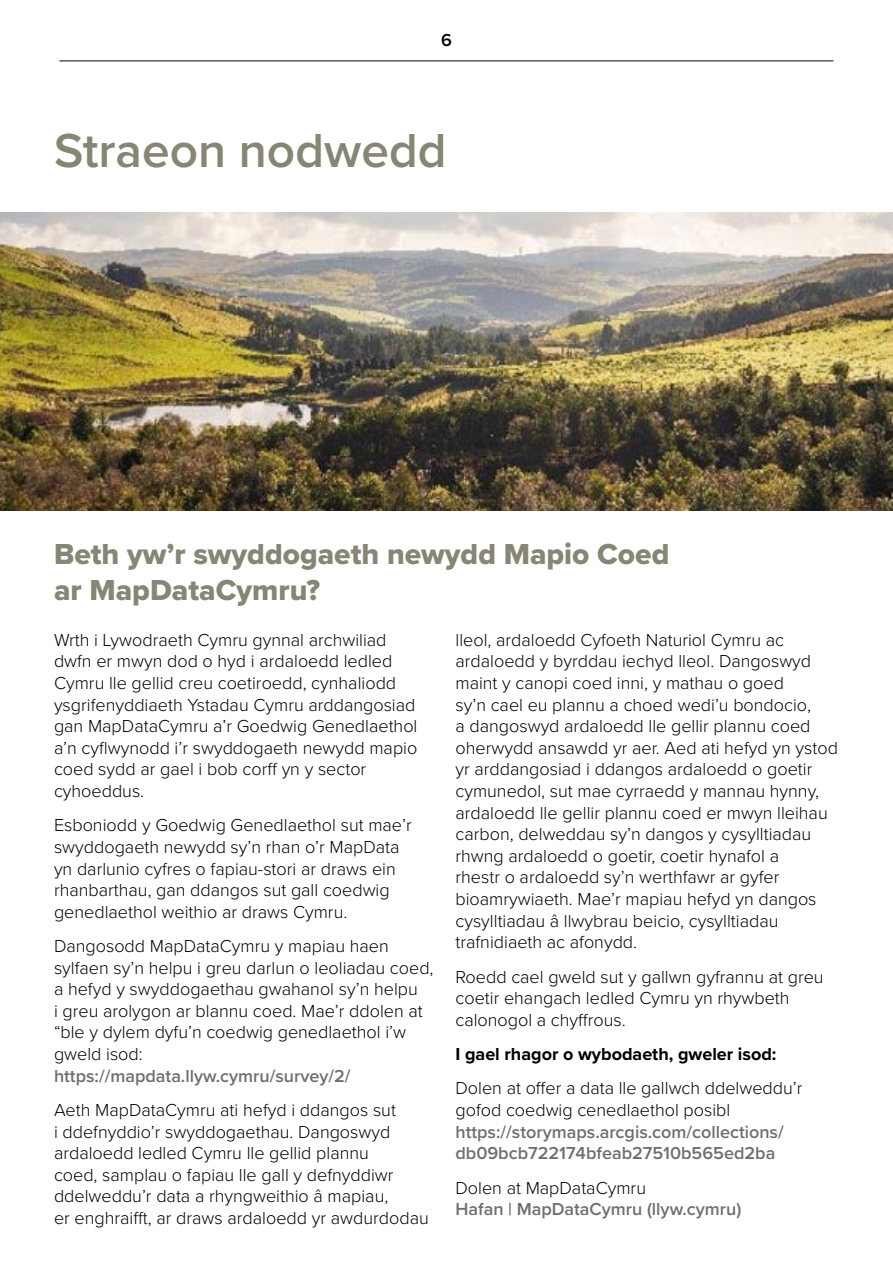
<style>
.page{position:relative;width:893px;height:1263px;background:#fff}
.page>*{position:absolute;margin:0;border:0;box-sizing:border-box;transform-origin:0 0}
.large_heading{font:600 49.5px "Proxima Nova";color:#878575}
.H2_Sub_Heading_Brown{font:30px/36px "Proxima Nova Extrabld";color:#878575}
.Body_Text{font:300 18px/21.6px "Proxima Nova";color:#000}
.Body_Text-2{font:600 18px/21.6px "Proxima Nova";color:#706f6f}
.Body_Text-3{font:700 18px "Proxima Nova";color:#000}
.t1{font:600 18px "Proxima Nova";color:#000}
.s1{font-weight:600;color:#706f6f}
.s2{font-weight:300;color:#000}
</style>
<div class="page">
<hr style="left:60px;top:61px;width:773px;height:1px;background:#000">
<img style="left:0;top:213px;width:893px;height:297px">
<p class="t1" style="left:441px;top:27px;width:12px">6</p>
<p class="large_heading" style="left:54px;top:113px;width:394px">Straeon nodwedd</p>
<p class="H2_Sub_Heading_Brown" style="left:54px;top:535px;width:617px">Beth yw’r swyddogaeth newydd Mapio Coed ar MapDataCymru?</p>
<p class="Body_Text" style="left:54px;top:628px;width:365px">Wrth i Lywodraeth Cymru gynnal archwiliad dwfn er mwyn dod o hyd i ardaloedd ledled Cymru lle gellid creu coetiroedd, cynhaliodd ysgrifenyddiaeth Ystadau Cymru arddangosiad gan MapDataCymru a’r Goedwig Genedlaethol a’n cyflwynodd i’r swyddogaeth newydd mapio coed sydd ar gael i bob corff yn y sector cyhoeddus.</p>
<p class="Body_Text" style="left:54px;top:813px;width:359px">Esboniodd y Goedwig Genedlaethol sut mae’r swyddogaeth newydd sy’n rhan o’r MapData yn darlunio cyfres o fapiau-stori ar draws ein rhanbarthau, gan ddangos sut gall coedwig genedlaethol weithio ar draws Cymru.</p>
<p class="Body_Text" style="left:54px;top:934px;width:381px">Dangosodd MapDataCymru y mapiau haen sylfaen sy’n helpu i greu darlun o leoliadau coed, a hefyd y swyddogaethau gwahanol sy’n helpu<br>i greu arolygon ar blannu coed. Mae’r ddolen at “ble y dylem dyfu’n coedwig genedlaethol i’w gweld isod: <span class="s1">https://mapdata.llyw.cymru/survey/2/</span></p>
<p class="Body_Text" style="left:54px;top:1098px;width:376px">Aeth MapDataCymru ati hefyd i ddangos sut<br>i ddefnyddio’r swyddogaethau. Dangoswyd ardaloedd ledled Cymru lle gellid plannu<br>coed, samplau o fapiau lle gall y defnyddiwr ddelweddu’r data a rhyngweithio â mapiau,<br>er enghraifft, ar draws ardaloedd yr awdurdodau</p>
<p class="Body_Text" style="left:455px;top:628px;width:384px">lleol, ardaloedd Cyfoeth Naturiol Cymru ac ardaloedd y byrddau iechyd lleol. Dangoswyd maint y canopi coed inni, y mathau o goed<br>sy’n cael eu plannu a choed wedi’u bondocio,<br>a dangoswyd ardaloedd lle gellir plannu coed oherwydd ansawdd yr aer. Aed ati hefyd yn ystod yr arddangosiad i ddangos ardaloedd o goetir cymunedol, sut mae cyrraedd y mannau hynny, ardaloedd lle gellir plannu coed er mwyn lleihau carbon, delweddau sy’n dangos y cysylltiadau rhwng ardaloedd o goetir, coetir hynafol a<br>rhestr o ardaloedd sy’n werthfawr ar gyfer bioamrywiaeth. Mae’r mapiau hefyd yn dangos cysylltiadau â llwybrau beicio, cysylltiadau trafnidiaeth ac afonydd.</p>
<p class="Body_Text" style="left:455px;top:965px;width:370px">Roedd cael gweld sut y gallwn gyfrannu at greu coetir ehangach ledled Cymru yn rhywbeth calonogol a chyffrous.</p>
<p class="Body_Text-3" style="left:455px;top:1041px;width:322px">I gael rhagor o wybodaeth, gweler isod:</p>
<p class="Body_Text-2" style="left:455px;top:1077px;width:349px"><span class="s2">Dolen at offer a data lle gallwch ddelweddu’r gofod coedwig cenedlaethol posibl </span>https://storymaps.arcgis.com/collections/ db09bcb722174bfeab27510b565ed2ba</p>
<p class="Body_Text-2" style="left:455px;top:1176px;width:287px"><span class="s2">Dolen at MapDataCymru<br></span>Hafan | MapDataCymru (llyw.cymru)</p>
</div>
